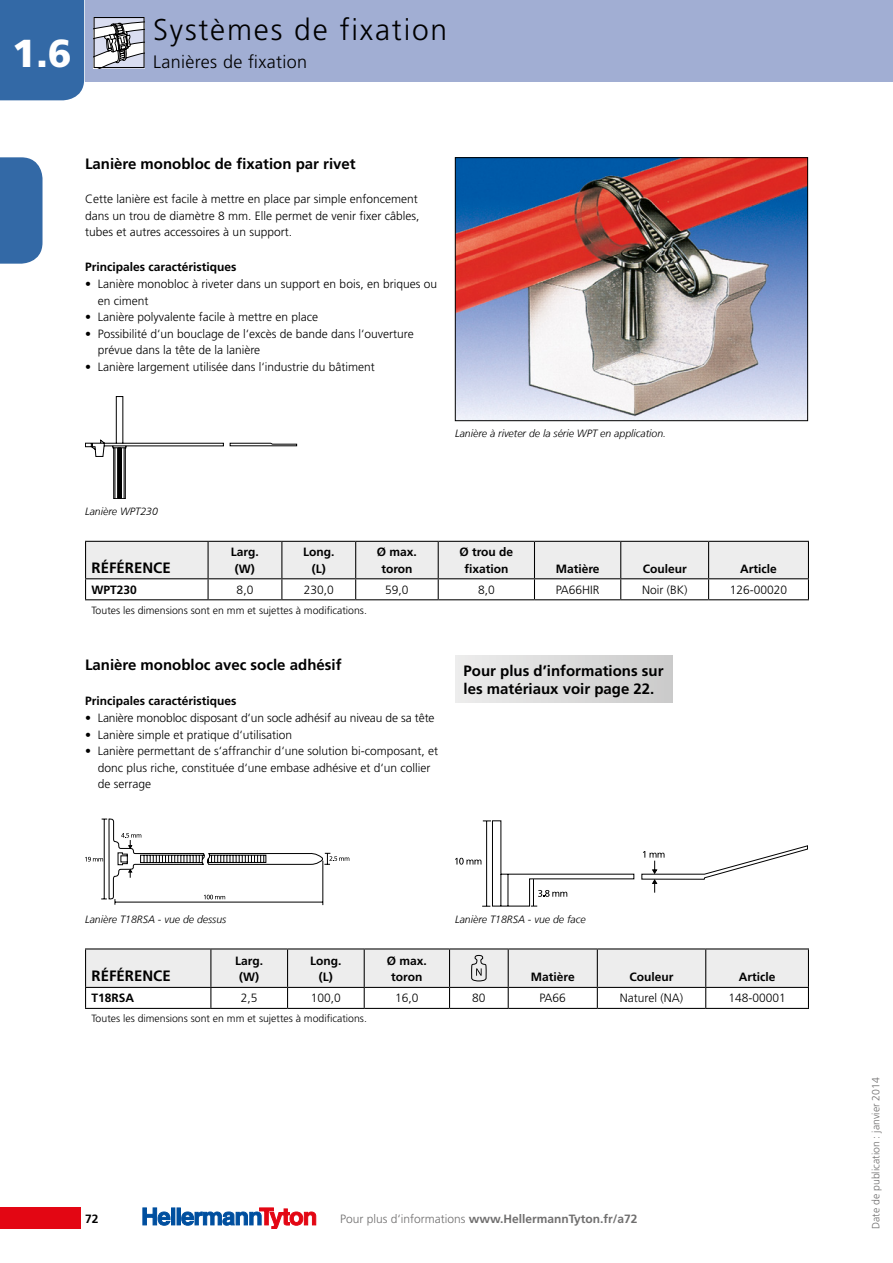
<style>
.page{position:relative;width:893px;height:1263px;background:#fff}
.page>*{position:absolute;margin:0;border:0;box-sizing:border-box;transform-origin:0 0}
.t1{font:900 39px "Frutiger LT";color:#fff}
.t2{font:300 30px "Frutiger LT";letter-spacing:.06em;color:#000}
.t3{font:300 18px "Frutiger LT";letter-spacing:.02em;color:#000}
.t4{font:700 15px/18px "Frutiger LT";color:#000}
.t5{font:300 12px/16.5px "Frutiger LT";color:#000}
.t6{font:700 12px/16.5px "Frutiger LT";color:#000;text-align:center}
.t7{font:700 12px "Frutiger LT";color:#706f6f}
.t8{font:300 10.5px "Frutiger LT";color:#000}
.t9{font:italic 300 10.5px "Frutiger LT";color:#000}
.t10{font:300 10.5px "Frutiger LT";color:#706f6f}
.s1{font-weight:300}
</style>
<div class="page">
<div style="left:0;top:0;width:84px;height:100px;background:#3369a6"></div>
<div style="left:0;top:1208px;width:81px;height:21px;background:#e30613"></div>
<div style="left:85px;top:0;width:808px;height:82px;background:#a1aed3"></div>
<div style="left:171px;top:1208px;width:4px;height:17px;border:1px solid #004f9f"></div>
<div style="left:177px;top:1208px;width:4px;height:17px;border:1px solid #004f9f"></div>
<svg style="left:142px;top:1208px;width:28px;height:18px"></svg>
<svg style="left:181px;top:1208px;width:135px;height:21px"></svg>
<svg style="left:0;top:157px;width:43px;height:107px;background:#3e71ab"></svg>
<svg style="left:94px;top:17px;width:51px;height:51px;background:#aaacb2"></svg>
<img style="left:457px;top:159px;width:349px;height:260px">
<div style="left:455px;top:157px;width:353px;height:264px;border:1px solid #000"></div>
<svg style="left:85px;top:541px;width:724px;height:58px"></svg>
<hr style="left:85px;top:599px;width:123px;height:1px;background:#000">
<hr style="left:208px;top:599px;width:74px;height:1px;background:#000">
<hr style="left:282px;top:599px;width:74px;height:1px;background:#000">
<hr style="left:356px;top:599px;width:82px;height:1px;background:#000">
<hr style="left:438px;top:599px;width:96px;height:1px;background:#000">
<hr style="left:534px;top:599px;width:87px;height:1px;background:#000">
<hr style="left:621px;top:599px;width:88px;height:1px;background:#000">
<hr style="left:709px;top:599px;width:100px;height:1px;background:#000">
<svg style="left:85px;top:396px;width:212px;height:103px"></svg>
<svg style="left:455px;top:820px;width:353px;height:87px"></svg>
<hr style="left:85px;top:948px;width:126px;height:1px;background:#000">
<hr style="left:211px;top:948px;width:77px;height:1px;background:#000">
<hr style="left:288px;top:948px;width:76px;height:1px;background:#000">
<hr style="left:364px;top:948px;width:86px;height:1px;background:#000">
<hr style="left:450px;top:948px;width:58px;height:1px;background:#000">
<hr style="left:508px;top:948px;width:89px;height:1px;background:#000">
<hr style="left:597px;top:948px;width:109px;height:1px;background:#000">
<hr style="left:706px;top:948px;width:103px;height:1px;background:#000">
<hr style="left:85px;top:1008px;width:126px;height:1px;background:#000">
<hr style="left:211px;top:1008px;width:77px;height:1px;background:#000">
<hr style="left:288px;top:1008px;width:76px;height:1px;background:#000">
<hr style="left:364px;top:1008px;width:86px;height:1px;background:#000">
<hr style="left:450px;top:1008px;width:58px;height:1px;background:#000">
<hr style="left:508px;top:1008px;width:89px;height:1px;background:#000">
<hr style="left:597px;top:1008px;width:109px;height:1px;background:#000">
<hr style="left:706px;top:1008px;width:103px;height:1px;background:#000">
<svg style="left:85px;top:949px;width:724px;height:59px"></svg>
<svg style="left:85px;top:819px;width:264px;height:86px"></svg>
<div style="left:455px;top:656px;width:217px;height:46px;background:linear-gradient(to right,#ededed,#cbcbcb)"></div>
<h1 class="t1" style="left:12px;top:30px;width:61px">1.6</h1>
<h2 class="t2" style="left:153px;top:12px;width:296px">Systèmes de fixation</h2>
<h3 class="t3" style="left:153px;top:52px;width:156px">Lanières de fixation</h3>
<p class="t4" style="left:85px;top:154px;width:272px">Lanière monobloc de fixation par rivet</p>
<p class="t5" style="left:85px;top:191px;width:336px;text-align:justify">Cette lanière est facile à mettre en place par simple enfoncement dans un trou de diamètre 8 mm. Elle permet de venir fixer câbles, tubes et autres accessoires à un support.</p>
<p class="t6" style="left:85px;top:258px;width:153px">Principales caractéristiques</p>
<p class="t5" style="left:98px;top:276px;width:341px;text-indent:-13px">• Lanière monobloc à riveter dans un support en bois, en briques ou en ciment</p>
<p class="t5" style="left:85px;top:309px;width:234px">• Lanière polyvalente facile à mettre en place</p>
<p class="t5" style="left:98px;top:325px;width:317px;text-indent:-13px">• Possibilité d‘un bouclage de l‘excès de bande dans l‘ouverture prévue dans la tête de la lanière</p>
<p class="t5" style="left:85px;top:358px;width:291px">• Lanière largement utilisée dans l‘industrie du bâtiment</p>
<p class="t9" style="left:455px;top:428px;width:213px">Lanière à riveter de la série WPT en application.</p>
<p class="t9" style="left:85px;top:506px;width:74px">Lanière WPT230</p>
<p class="t4" style="left:92px;top:559px;width:81px">RÉFÉRENCE</p>
<p class="t6" style="left:231px;top:544px;width:30px">Larg. (W)</p>
<p class="t6" style="left:303px;top:544px;width:33px">Long. (L)</p>
<p class="t6" style="left:377px;top:544px;width:42px">Ø max. toron</p>
<p class="t6" style="left:459px;top:544px;width:55px">Ø trou de fixation</p>
<p class="t6" style="left:556px;top:560px;width:45px">Matière</p>
<p class="t6" style="left:643px;top:560px;width:46px">Couleur</p>
<p class="t6" style="left:740px;top:560px;width:38px">Article</p>
<p class="t6" style="left:92px;top:581px;width:47px">WPT230</p>
<p class="t5" style="left:237px;top:582px;width:18px">8,0</p>
<p class="t5" style="left:304px;top:582px;width:32px">230,0</p>
<p class="t5" style="left:385px;top:582px;width:25px">59,0</p>
<p class="t5" style="left:478px;top:582px;width:18px">8,0</p>
<p class="t5" style="left:556px;top:582px;width:45px">PA66HIR</p>
<p class="t5" style="left:642px;top:582px;width:47px">Noir (BK)</p>
<p class="t5" style="left:730px;top:582px;width:59px">126-00020</p>
<p class="t8" style="left:92px;top:604px;width:277px">Toutes les dimensions sont en mm et sujettes à modifications.</p>
<p class="t4" style="left:85px;top:656px;width:258px">Lanière monobloc avec socle adhésif</p>
<p class="t6" style="left:85px;top:692px;width:153px">Principales caractéristiques</p>
<p class="t5" style="left:85px;top:710px;width:351px">• Lanière monobloc disposant d‘un socle adhésif au niveau de sa tête</p>
<p class="t5" style="left:85px;top:727px;width:209px">• Lanière simple et pratique d‘utilisation</p>
<p class="t5" style="left:98px;top:743px;width:342px;text-indent:-13px">• Lanière permettant de s‘affranchir d‘une solution bi-composant, et donc plus riche, constituée d‘une embase adhésive et d‘un collier de serrage</p>
<p class="t4" style="left:463px;top:661px;width:202px">Pour plus d’informations sur les matériaux voir page 22.</p>
<p class="t9" style="left:85px;top:913px;width:143px">Lanière T18RSA - vue de dessus</p>
<p class="t4" style="left:92px;top:967px;width:81px">RÉFÉRENCE</p>
<p class="t6" style="left:235px;top:952px;width:30px">Larg. (W)</p>
<p class="t6" style="left:310px;top:952px;width:33px">Long. (L)</p>
<p class="t6" style="left:387px;top:952px;width:42px">Ø max. toron</p>
<p class="t9" style="left:455px;top:913px;width:132px">Lanière T18RSA - vue de face</p>
<p class="t6" style="left:531px;top:969px;width:45px">Matière</p>
<p class="t6" style="left:629px;top:969px;width:46px">Couleur</p>
<p class="t6" style="left:739px;top:969px;width:38px">Article</p>
<p class="t6" style="left:92px;top:990px;width:44px">T18RSA</p>
<p class="t5" style="left:241px;top:990px;width:18px">2,5</p>
<p class="t5" style="left:311px;top:990px;width:32px">100,0</p>
<p class="t5" style="left:395px;top:990px;width:25px">16,0</p>
<p class="t5" style="left:472px;top:990px;width:15px">80</p>
<p class="t5" style="left:539px;top:990px;width:28px">PA66</p>
<p class="t5" style="left:620px;top:990px;width:65px">Naturel (NA)</p>
<p class="t5" style="left:728px;top:990px;width:59px">148-00001</p>
<p class="t8" style="left:92px;top:1013px;width:277px">Toutes les dimensions sont en mm et sujettes à modifications.</p>
<p class="t6" style="left:85px;top:1210px;width:15px">72</p>
<p class="t7" style="left:340px;top:1211px;width:299px"><span class="s1">Pour plus d‘informations</span> www.HellermannTyton.fr/a72</p>
<p class="t10" style="left:870px;top:1229px;width:153px;rotate:-90deg">Date de publication : janvier 2014</p>
</div>
